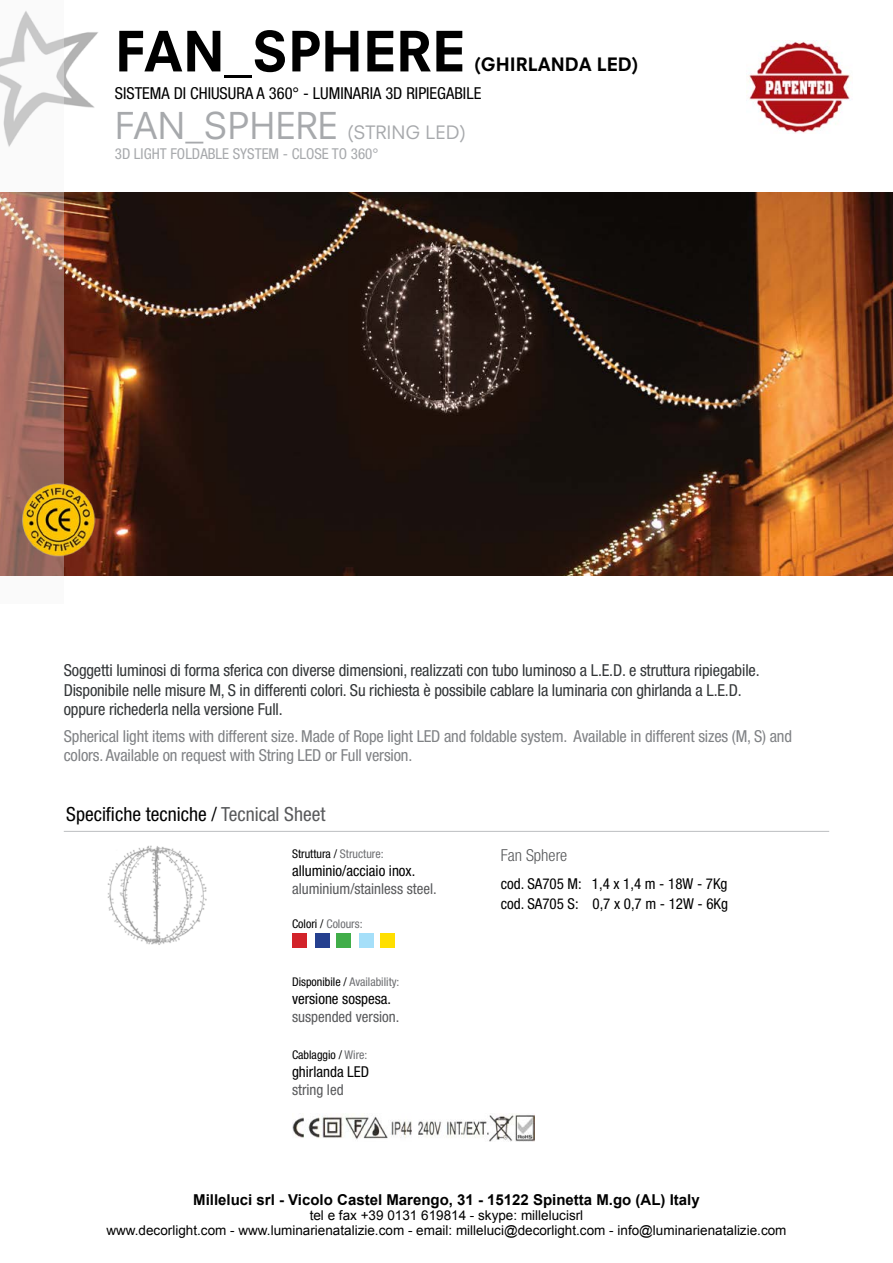
<style>
.page{position:relative;width:893px;height:1263px;background:#fff}
.page>*{position:absolute;margin:0;border:0;box-sizing:border-box;transform-origin:0 0}
.t1{font:800 54px "Neuzeit SLT Std";color:#000}
.t2{font:condensed 19.5px "Helvetica Neue";color:#000}
.t3{font:18px "Neuzeit SLT Std";color:#a7a9ac}
.t4{font:800 18px "Neuzeit SLT Std";color:#000}
.t5{font:condensed 16.5px/19.5px "Helvetica Neue";letter-spacing:-.01em;color:#333638}
.t6{font:condensed 16.5px/19.5px "Helvetica Neue";letter-spacing:-.01em;color:#808285}
.t7{font:condensed 16.5px "Helvetica Neue";color:#000}
.t8{font:300 condensed 16.5px "Helvetica Neue";color:#58595b}
.t9{font:condensed 15px/19.5px "Helvetica Neue";color:#000}
.t10{font:700 15px "Arial";color:#000}
.t11{font:condensed 15px "Helvetica Neue";color:#58595b}
.t12{font:condensed 15px "Helvetica Neue";color:#a7a9ac}
.t13{font:13.5px/15px "Arial";color:#000;text-align:center}
.t14{font:condensed 12px "Helvetica Neue";color:#6d6e71}
.t15{font:condensed 12px "Helvetica Neue";color:#000}
.s1{font-size:36px}
.s2{color:#58595b}
.s3{color:#6d6e71}
.s4{color:#000}
</style>
<div class="page">
<img style="left:64px;top:193px;width:829px;height:382px">
<hr style="left:64px;top:831px;width:765px;height:1px;background:#bcbec0">
<div style="left:292px;top:933px;width:15px;height:15px;background:#d2232a"></div>
<div style="left:315px;top:933px;width:15px;height:15px;background:#25408f"></div>
<div style="left:336px;top:933px;width:14px;height:15px;background:#41ad49"></div>
<div style="left:359px;top:933px;width:15px;height:15px;background:#a5dff9"></div>
<div style="left:380px;top:933px;width:15px;height:15px;background:#ffdf00"></div>
<img style="left:107px;top:845px;width:100px;height:100px">
<img style="left:292px;top:1114px;width:243px;height:27px">
<img style="left:746px;top:41px;width:105px;height:93px">
<img style="left:64px;top:32px;width:34px;height:76px">
<svg style="left:0;top:11px;width:64px;height:565px"></svg>
<img style="left:22px;top:482px;width:73px;height:74px">
<h1 class="t1" style="left:115px;top:18px;width:352px">FAN_SPHERE</h1>
<p class="t4" style="left:475px;top:54px;width:164px">(GHIRLANDA LED)</p>
<p class="t7" style="left:115px;top:84px;width:368px">SISTEMA DI CHIUSURA A 360° - LUMINARIA 3D RIPIEGABILE</p>
<p class="t3" style="left:115px;top:121px;width:352px"><span class="s1">FAN_SPHERE</span> (STRING LED)</p>
<p class="t12" style="left:115px;top:145px;width:265px">3D LIGHT FOLDABLE SYSTEM - CLOSE TO 360°</p>
<p class="t5" style="left:64px;top:661px;width:697px">Soggetti luminosi di forma sferica con diverse dimensioni, realizzati con tubo luminoso a L.E.D. e struttura ripiegabile.<br>Disponibile nelle misure M, S in differenti colori. Su richiesta è possibile cablare la luminaria con ghirlanda a L.E.D. oppure richederla nella versione Full.</p>
<p class="t6" style="left:64px;top:726px;width:730px">Spherical light items with different size. Made of Rope light LED and foldable system. Available in different sizes (M, S) and colors. Available on request with String LED or Full version.</p>
<p class="t2" style="left:66px;top:802px;width:261px">Specifiche tecniche / <span class="s2">Tecnical Sheet</span></p>
<p class="t15" style="left:292px;top:847px;width:93px">Struttura / <span class="s3">Structure:</span></p>
<p class="t9" style="left:292px;top:861px;width:125px">alluminio/acciaio inox.</p>
<p class="t11" style="left:292px;top:880px;width:146px">aluminium/stainless steel.</p>
<p class="t14" style="left:292px;top:916px;width:72px"><span class="s4">Colori /</span> Colours:</p>
<p class="t14" style="left:292px;top:975px;width:109px"><span class="s4">Disponibile /</span> Availability:</p>
<p class="t9" style="left:292px;top:989px;width:101px">versione sospesa.</p>
<p class="t11" style="left:292px;top:1008px;width:109px">suspended version.</p>
<p class="t15" style="left:292px;top:1047px;width:77px">Cablaggio / <span class="s3">Wire:</span></p>
<p class="t9" style="left:292px;top:1061px;width:79px">ghirlanda LED</p>
<p class="t11" style="left:292px;top:1080px;width:53px">string led</p>
<p class="t8" style="left:501px;top:845px;width:68px">Fan Sphere</p>
<p class="t9" style="left:501px;top:874px;width:229px">cod. SA705 M: 1,4 x 1,4 m - 18W - 7Kg cod. SA705 S: 0,7 x 0,7 m - 12W - 6Kg</p>
<p class="t10" style="left:193px;top:1190px;width:508px">Milleluci srl - Vicolo Castel Marengo, 31 - 15122 Spinetta M.go (AL) Italy</p>
<p class="t13" style="left:106px;top:1208px;width:682px">tel e fax +39 0131 619814 - skype: millelucisrl<br>www.decorlight.com - www.luminarienatalizie.com - email: milleluci@decorlight.com - info@luminarienatalizie.com</p>
</div>
